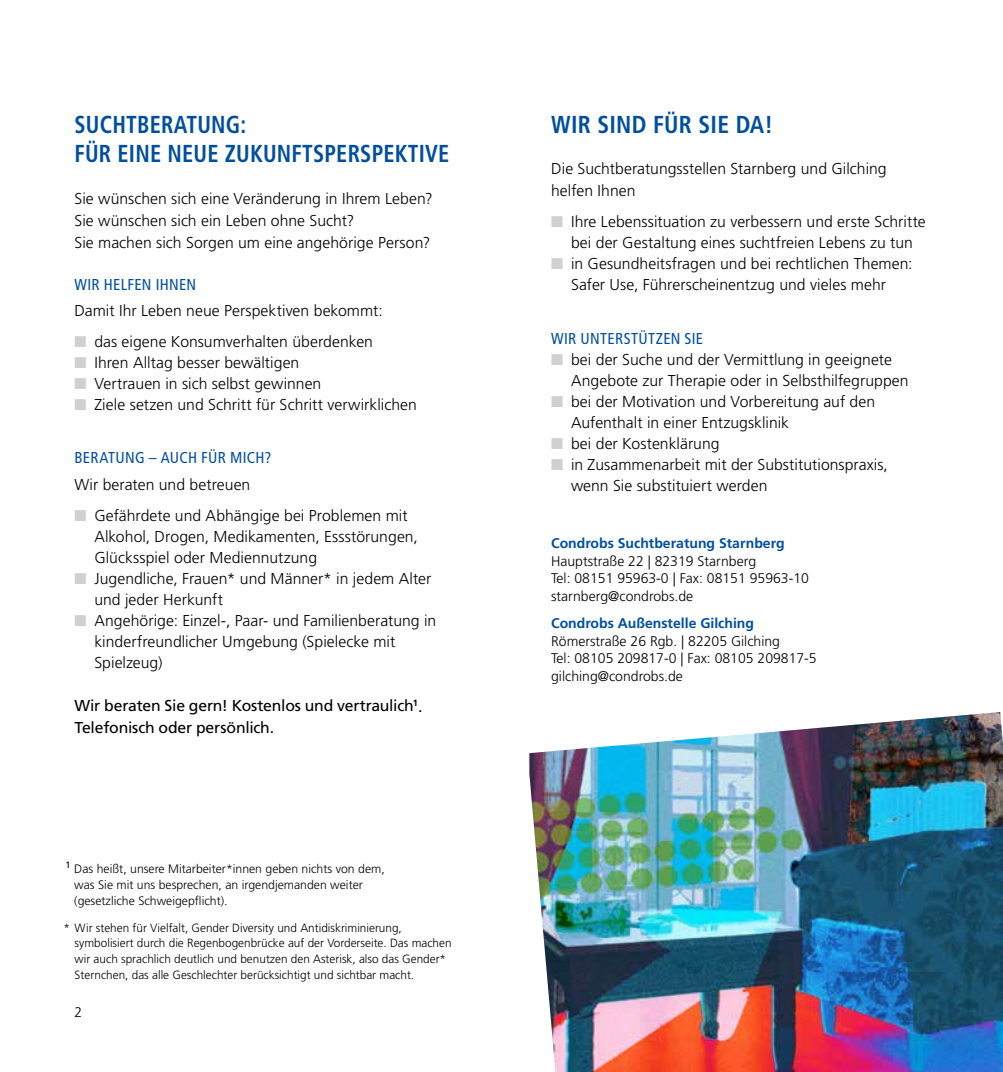
<style>
.page{position:relative;width:1003px;height:1072px;background:#fff}
.page>*{position:absolute;margin:0;border:0;box-sizing:border-box;transform-origin:0 0}
.t1{font:700 condensed 24.5px/29.8px "Frutiger LT Std";letter-spacing:.01em;color:#004f9f;scale:.91 1}
.t2{font:700 condensed 24.5px "Frutiger LT Std";letter-spacing:.01em;color:#004f9f;scale:.96 1}
.t3{font:300 15.75px/21px "Frutiger LT Std";letter-spacing:.005em;color:#000}
.t4{font:15.75px/21.9px "Frutiger LT Std";letter-spacing:-.015em;color:#000}
.t5{font:condensed 15.75px "Frutiger LT Std";letter-spacing:.02em;color:#004f9f}
.t6{font:300 14px/17.5px "Frutiger LT Std";color:#000}
.t7{font:700 14px "Frutiger LT Std";color:#004f9f}
.t8{font:300 12.25px/15.8px "Frutiger LT Std";color:#000}
.t9{font:300 11.9px/15.8px "Frutiger LT Std";color:#000}
.s1{color:#d0d0d0}
</style>
<div class="page">
<img style="left:529px;top:712px;width:473px;height:359px">
<h1 class="t1" style="left:74px;top:109px;width:413px">SUCHTBERATUNG:<br>FÜR EINE NEUE ZUKUNFTSPERSPEKTIVE</h1>
<p class="t3" style="left:74px;top:188px;width:359px;line-height:21.9px">Sie wünschen sich eine Veränderung in Ihrem Leben?<br>Sie wünschen sich ein Leben ohne Sucht?<br>Sie machen sich Sorgen um eine angehörige Person?</p>
<p class="t5" style="left:74px;top:275px;width:123px">WIR HELFEN IHNEN</p>
<p class="t3" style="left:74px;top:300px;width:310px">Damit Ihr Leben neue Perspektiven bekommt:</p>
<p class="t3" style="left:74px;top:331px;width:300px"><span class="s1">■</span> das eigene Konsumverhalten überdenken</p>
<p class="t3" style="left:74px;top:352px;width:226px"><span class="s1">■</span> Ihren Alltag besser bewältigen</p>
<p class="t3" style="left:74px;top:373px;width:248px"><span class="s1">■</span> Vertrauen in sich selbst gewinnen</p>
<p class="t3" style="left:74px;top:394px;width:344px"><span class="s1">■</span> Ziele setzen und Schritt für Schritt verwirklichen</p>
<p class="t5" style="left:74px;top:449px;width:198px">BERATUNG – AUCH FÜR MICH?</p>
<p class="t3" style="left:74px;top:474px;width:177px">Wir beraten und betreuen</p>
<p class="t3" style="left:94px;top:505px;width:325px;text-indent:-20px"><span class="s1">■</span> Gefährdete und Abhängige bei Problemen mit<br>Alkohol, Drogen, Medikamenten, Essstörungen,<br>Glücksspiel oder Mediennutzung</p>
<p class="t3" style="left:94px;top:568px;width:338px;text-indent:-20px"><span class="s1">■</span> Jugendliche, Frauen* und Männer* in jedem Alter und jeder Herkunft</p>
<p class="t3" style="left:94px;top:610px;width:343px;text-indent:-20px"><span class="s1">■</span> Angehörige: Einzel-, Paar- und Familienberatung in kinderfreundlicher Umgebung (Spielecke mit<br>Spielzeug)</p>
<p class="t4" style="left:74px;top:695px;width:349px">Wir beraten Sie gern! Kostenlos und vertraulich<sup>1</sup>.<br>Telefonisch oder persönlich.</p>
<p class="t8" style="left:74px;top:861px;width:312px;text-indent:-9px"><sup>1</sup> Das heißt, unsere Mitarbeiter*innen geben nichts von dem, was Sie mit uns besprechen, an irgendjemanden weiter (gesetzliche Schweigepflicht).</p>
<p class="t9" style="left:75px;top:919px;width:378px;text-indent:-11px">* Wir stehen für Vielfalt, Gender Diversity und Antidiskriminierung, symbolisiert durch die Regenbogenbrücke auf der Vorderseite. Das machen wir auch sprachlich deutlich und benutzen den Asterisk, also das Gender* Sternchen, das alle Geschlechter berücksichtigt und sichtbar macht.</p>
<p class="t6" style="left:74px;top:1004px;width:9px">2</p>
<h1 class="t2" style="left:551px;top:109px;width:233px">WIR SIND FÜR SIE DA!</h1>
<p class="t3" style="left:551px;top:158px;width:337px;line-height:21.9px">Die Suchtberatungsstellen Starnberg und Gilching helfen Ihnen</p>
<p class="t3" style="left:551px;top:211px;width:376px;text-align:center"><span class="s1">■</span> Ihre Lebenssituation zu verbessern und erste Schritte bei der Gestaltung eines suchtfreien Lebens zu tun</p>
<p class="t3" style="left:551px;top:253px;width:363px;text-align:center"><span class="s1">■</span> in Gesundheitsfragen und bei rechtlichen Themen:<br>Safer Use, Führerscheinentzug und vieles mehr</p>
<p class="t5" style="left:551px;top:329px;width:153px">WIR UNTERSTÜTZEN SIE</p>
<p class="t3" style="left:570px;top:349px;width:339px;text-indent:-20px"><span class="s1">■</span> bei der Suche und der Vermittlung in geeignete<br>Angebote zur Therapie oder in Selbsthilfegruppen</p>
<p class="t3" style="left:570px;top:391px;width:305px;text-indent:-20px"><span class="s1">■</span> bei der Motivation und Vorbereitung auf den<br>Aufenthalt in einer Entzugsklinik</p>
<p class="t3" style="left:551px;top:433px;width:170px"><span class="s1">■</span> bei der Kostenklärung</p>
<p class="t3" style="left:570px;top:454px;width:318px;text-indent:-20px"><span class="s1">■</span> in Zusammenarbeit mit der Substitutionspraxis, wenn Sie substituiert werden</p>
<p class="t7" style="left:551px;top:535px;width:235px">Condrobs Suchtberatung Starnberg</p>
<p class="t6" style="left:551px;top:552px;width:259px">Hauptstraße 22 | 82319 Starnberg<br>Tel: 08151 95963-0 | Fax: 08151 95963-10 starnberg@condrobs.de</p>
<p class="t7" style="left:551px;top:615px;width:204px">Condrobs Außenstelle Gilching</p>
<p class="t6" style="left:551px;top:632px;width:267px">Römerstraße 26 Rgb. | 82205 Gilching<br>Tel: 08105 209817-0 | Fax: 08105 209817-5 gilching@condrobs.de</p>
</div>
